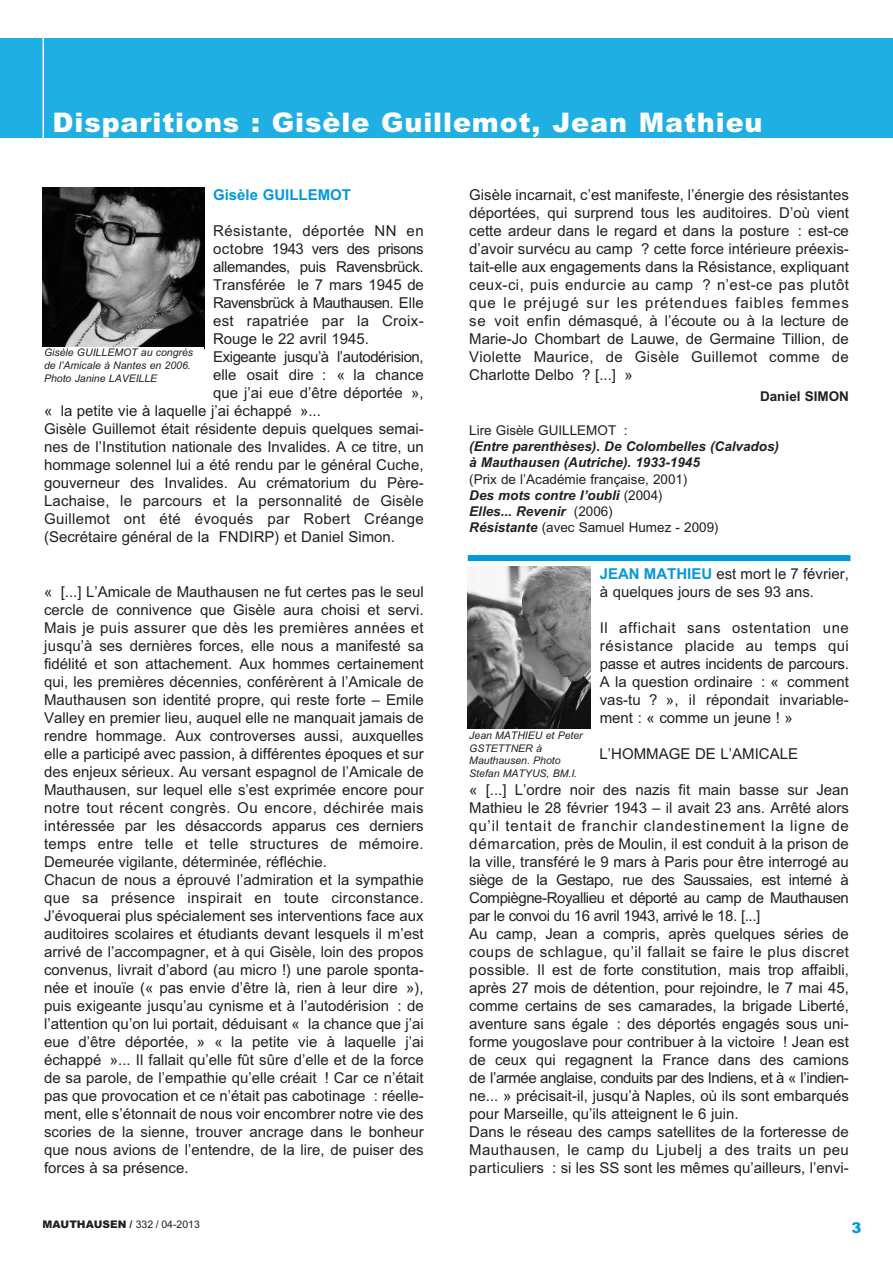
<style>
.page{position:relative;width:893px;height:1263px;background:#fff}
.page>*{position:absolute;margin:0;border:0;box-sizing:border-box;transform-origin:0 0}
.t1{font:900 27px "Arial";letter-spacing:.035em;color:#fff}
.t2{font:15px/18px "Arial MT TT";color:#231f20}
.t3{font:15px "Arial MT TT";letter-spacing:.02em;color:#231f20}
.t4{font:15px "Arial MT TT";letter-spacing:-.03em;color:#231f20}
.t5{font:15px "Arial MT TT";letter-spacing:-.025em;color:#231f20}
.t6{font:15px "Arial MT TT";letter-spacing:-.04em;color:#231f20}
.t7{font:15px "Arial MT TT";letter-spacing:.03em;color:#231f20}
.t8{font:700 15px "Arial";color:#0099d8}
.t9{font:900 15px "Arial";color:#0099d8}
.t10{font:italic 700 13.5px/16.2px "Arial";color:#231f20}
.t11{font:13.5px "Arial MT TT";color:#231f20}
.t12{font:700 13.5px "Arial";color:#231f20}
.t13{font:italic 10.5px/12.6px "Arial";color:#231f20}
.t14{font:900 10.5px "Arial";color:#231f20}
.s1{font-family:"Arial MT TT";font-weight:400;font-style:normal}
.s2{font-family:"Arial";font-weight:700;font-style:italic}
.s3{font-family:"Arial";font-weight:700;color:#0099d8}
.s4{font-family:"Arial MT TT";font-weight:400}
</style>
<div class="page">
<div style="left:0;top:38px;width:893px;height:100px;background:#1fafe2"></div>
<hr style="left:43px;top:33px;width:1px;height:109px;background:#fff">
<div style="left:468px;top:555px;width:382px;height:6px;background:#0099d8"></div>
<img style="left:468px;top:567px;width:123px;height:162px">
<img style="left:43px;top:187px;width:161px;height:160px">
<h1 class="t1" style="left:53px;top:107px;width:712px">Disparitions : Gisèle Guillemot, Jean Mathieu</h1>
<p class="t8" style="left:213px;top:186px;width:139px">Gisèle GUILLEMOT</p>
<p class="t7" style="left:213px;top:222px;width:212px">Résistante, déportée NN en</p>
<p class="t4" style="left:213px;top:240px;width:212px">octobre 1943 vers des prisons</p>
<p class="t5" style="left:213px;top:258px;width:212px">allemandes, puis Ravensbrück.</p>
<p class="t2" style="left:213px;top:275px;width:212px">Transférée le 7 mars 1945 de</p>
<p class="t6" style="left:213px;top:294px;width:212px">Ravensbrück à Mauthausen. Elle</p>
<p class="t3" style="left:213px;top:312px;width:212px">est rapatriée par la Croix-</p>
<p class="t2" style="left:213px;top:329px;width:157px">Rouge le 22 avril 1945.</p>
<p class="t4" style="left:213px;top:348px;width:212px">Exigeante jusqu’à l’autodérision,</p>
<p class="t2" style="left:213px;top:365px;width:212px">elle osait dire : « la chance</p>
<p class="t2" style="left:213px;top:383px;width:212px">que j’ai eue d’être déportée »,</p>
<p class="t2" style="left:44px;top:401px;width:278px">« la petite vie à laquelle j’ai échappé »...</p>
<p class="t2" style="left:44px;top:419px;width:381px">Gisèle Guillemot était résidente depuis quelques semai-</p>
<p class="t2" style="left:44px;top:437px;width:381px">nes de l’Institution nationale des Invalides. A ce titre, un</p>
<p class="t2" style="left:44px;top:455px;width:381px">hommage solennel lui a été rendu par le général Cuche,</p>
<p class="t2" style="left:44px;top:473px;width:381px">gouverneur des Invalides. Au crématorium du Père-</p>
<p class="t2" style="left:44px;top:491px;width:381px">Lachaise, le parcours et la personnalité de Gisèle</p>
<p class="t3" style="left:44px;top:510px;width:381px">Guillemot ont été évoqués par Robert Créange</p>
<p class="t2" style="left:44px;top:527px;width:352px">(Secrétaire général de la FNDIRP) et Daniel Simon.</p>
<p class="t13" style="left:44px;top:346px;width:151px">Gisèle GUILLEMOT au congrès de l’Amicale à Nantes en 2006.<br>Photo Janine LAVEILLE</p>
<p class="t2" style="left:44px;top:583px;width:381px">« [...] L’Amicale de Mauthausen ne fut certes pas le seul cercle de connivence que Gisèle aura choisi et servi.<br>Mais je puis assurer que dès les premières années et jusqu’à ses dernières forces, elle nous a manifesté sa fidélité et son attachement. Aux hommes certainement qui, les premières décennies, conférèrent à l’Amicale de Mauthausen son identité propre, qui reste forte – Emile Valley en premier lieu, auquel elle ne manquait jamais de rendre hommage. Aux controverses aussi, auxquelles elle a participé avec passion, à différentes époques et sur des enjeux sérieux. Au versant espagnol de l’Amicale de Mauthausen, sur lequel elle s’est exprimée encore pour notre tout récent congrès. Ou encore, déchirée mais intéressée par les désaccords apparus ces derniers temps entre telle et telle structures de mémoire.<br>Demeurée vigilante, déterminée, réfléchie.<br>Chacun de nous a éprouvé l’admiration et la sympathie que sa présence inspirait en toute circonstance.<br>J’évoquerai plus spécialement ses interventions face aux auditoires scolaires et étudiants devant lesquels il m’est arrivé de l’accompagner, et à qui Gisèle, loin des propos convenus, livrait d’abord (au micro !) une parole sponta&shy;née et inouïe (« pas envie d’être là, rien à leur dire »), puis exigeante jusqu’au cynisme et à l’autodérision : de l’attention qu’on lui portait, déduisant « la chance que j’ai eue d’être déportée, » « la petite vie à laquelle j’ai échappé »... Il fallait qu’elle fût sûre d’elle et de la force de sa parole, de l’empathie qu’elle créait ! Car ce n’était pas que provocation et ce n’était pas cabotinage : réelle&shy;ment, elle s’étonnait de nous voir encombrer notre vie des scories de la sienne, trouver ancrage dans le bonheur que nous avions de l’entendre, de la lire, de puiser des forces à sa présence.</p>
<p class="t2" style="left:469px;top:185px;width:381px;text-align:justify">Gisèle incarnait, c’est manifeste, l’énergie des résistantes déportées, qui surprend tous les auditoires. D’où vient cette ardeur dans le regard et dans la posture : est-ce d’avoir survécu au camp ? cette force intérieure préexis&shy;tait-elle aux engagements dans la Résistance, expliquant ceux-ci, puis endurcie au camp ? n’est-ce pas plutôt que le préjugé sur les prétendues faibles femmes se voit enfin démasqué, à l’écoute ou à la lecture de Marie-Jo Chombart de Lauwe, de Germaine Tillion, de Violette Maurice, de Gisèle Guillemot comme de Charlotte Delbo ? [...] »</p>
<p class="t12" style="left:760px;top:388px;width:90px">Daniel SIMON</p>
<p class="t11" style="left:469px;top:422px;width:160px">Lire Gisèle GUILLEMOT :</p>
<p class="t10" style="left:469px;top:438px;width:311px">(Entre parenthèses). De Colombelles (Calvados) à Mauthausen (Autriche). 1933-1945</p>
<p class="t11" style="left:469px;top:471px;width:220px">(Prix de l’Académie française, 2001)</p>
<p class="t10" style="left:469px;top:487px;width:195px">Des mots contre l’oubli <span class="s1">(2004)<br></span>Elles... Revenir <span class="s1">(2006)</span></p>
<p class="t11" style="left:469px;top:520px;width:251px"><span class="s2">Résistante</span> (avec Samuel Humez - 2009)</p>
<p class="t2" style="left:600px;top:565px;width:251px"><span class="s3">JEAN MATHIEU</span> est mort le 7 février, à quelques jours de ses 93 ans.</p>
<p class="t2" style="left:600px;top:619px;width:251px;text-align:justify">Il affichait sans ostentation une résistance placide au temps qui passe et autres incidents de parcours.<br>A la question ordinaire : « comment vas-tu ? », il répondait invariable&shy;ment : « comme un jeune ! »</p>
<p class="t2" style="left:600px;top:745px;width:200px">L’HOMMAGE DE L’AMICALE</p>
<p class="t2" style="left:469px;top:781px;width:381px">« [...] L’ordre noir des nazis fit main basse sur Jean Mathieu le 28 février 1943 – il avait 23 ans. Arrêté alors qu’il tentait de franchir clandestinement la ligne de démarcation, près de Moulin, il est conduit à la prison de la ville, transféré le 9 mars à Paris pour être interrogé au siège de la Gestapo, rue des Saussaies, est interné à Compiègne-Royallieu et déporté au camp de Mauthausen par le convoi du 16 avril 1943, arrivé le 18. [...]<br>Au camp, Jean a compris, après quelques séries de coups de schlague, qu’il fallait se faire le plus discret possible. Il est de forte constitution, mais trop affaibli, après 27 mois de détention, pour rejoindre, le 7 mai 45, comme certains de ses camarades, la brigade Liberté, aventure sans égale : des déportés engagés sous uni&shy;forme yougoslave pour contribuer à la victoire ! Jean est de ceux qui regagnent la France dans des camions de l’armée anglaise, conduits par des Indiens, et à « l’indien&shy;ne... » précisait-il, jusqu’à Naples, où ils sont embarqués pour Marseille, qu’ils atteignent le 6 juin.<br>Dans le réseau des camps satellites de la forteresse de Mauthausen, le camp du Ljubelj a des traits un peu particuliers : si les SS sont les mêmes qu’ailleurs, l’envi-</p>
<p class="t13" style="left:469px;top:729px;width:115px">Jean MATHIEU et Peter<br>GSTETTNER à<br>Mauthausen. Photo<br>Stefan MATYUS, BM.I.</p>
<p class="t14" style="left:43px;top:1218px;width:159px">MAUTHAUSEN / <span class="s4">332 / 04-2013</span></p>
<p class="t9" style="left:851px;top:1219px;width:12px">3</p>
</div>
